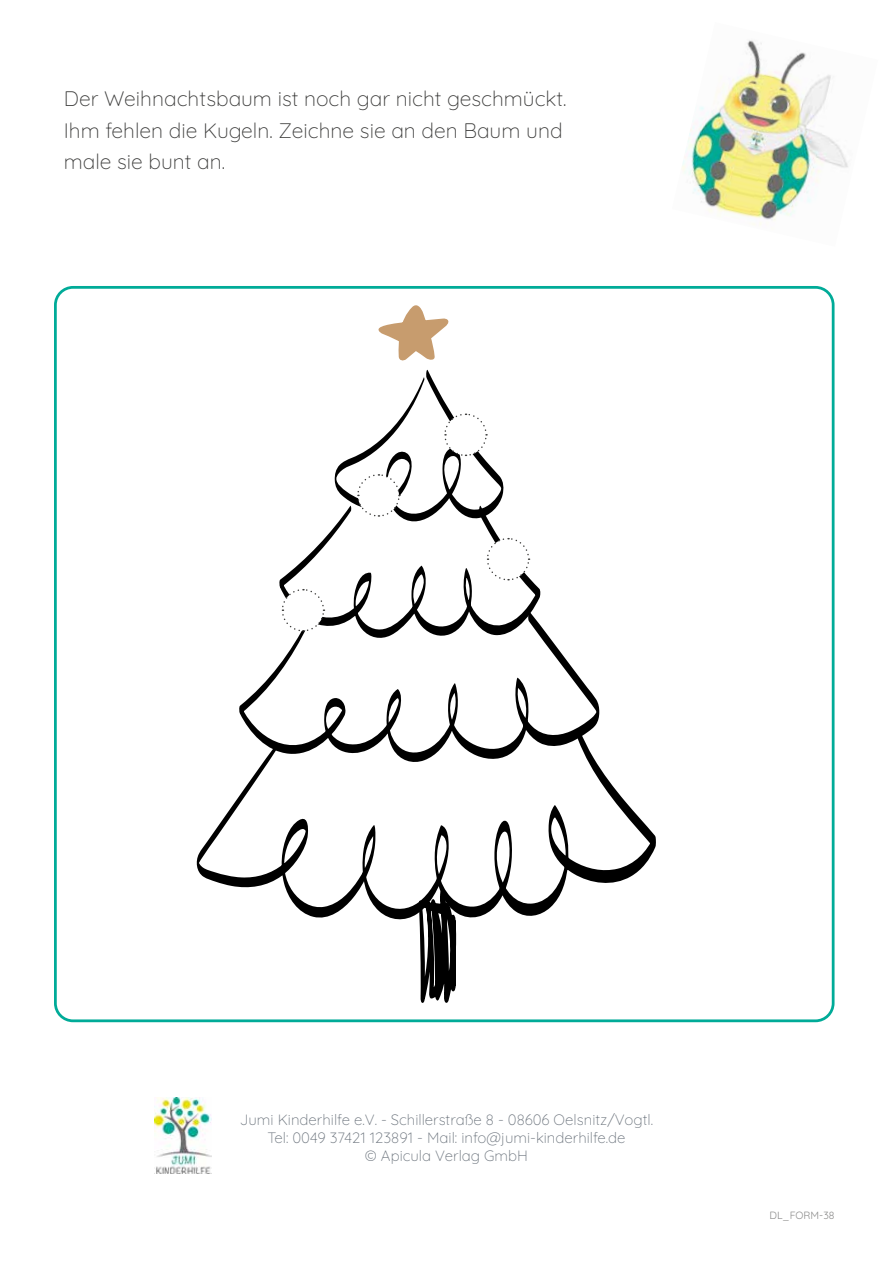
<style>
.page{position:relative;width:893px;height:1263px;background:#fff}
.page>*{position:absolute;margin:0;border:0;box-sizing:border-box;transform-origin:0 0}
.t1{font:300 21px/31.5px "Quicksand";color:#3c3c3b}
.t2{font:300 15px/18px "Quicksand";color:#6c747d;text-align:center}
.t3{font:10.5px "Quicksand";color:#8c8c8b}
</style>
<div class="page">
<img style="left:682px;top:40px;width:166px;height:185px">
<img style="left:154px;top:1097px;width:58px;height:77px">
<div style="left:54px;top:286px;width:780px;height:736px;border:3px solid #00ab98;border-radius:18px"></div>
<svg style="left:239px;top:626px;width:360px;height:100px"></svg>
<svg style="left:196px;top:726px;width:460px;height:194px"></svg>
<svg style="left:379px;top:305px;width:70px;height:56px"></svg>
<svg style="left:419px;top:889px;width:38px;height:114px"></svg>
<svg style="left:279px;top:369px;width:262px;height:271px"></svg>
<h1 class="t1" style="left:64px;top:81px;width:504px">Der Weihnachtsbaum ist noch gar nicht geschmückt.<br>Ihm fehlen die Kugeln. Zeichne sie an den Baum und male sie bunt an.</h1>
<p class="t2" style="left:240px;top:1109px;width:415px">Jumi Kinderhilfe e.V. - Schillerstraße 8 - 08606 Oelsnitz/Vogtl.<br>Tel: 0049 37421 123891 - Mail: info@jumi-kinderhilfe.de<br>© Apicula Verlag GmbH</p>
<p class="t3" style="left:769px;top:1207px;width:67px">DL_FORM-38</p>
</div>
